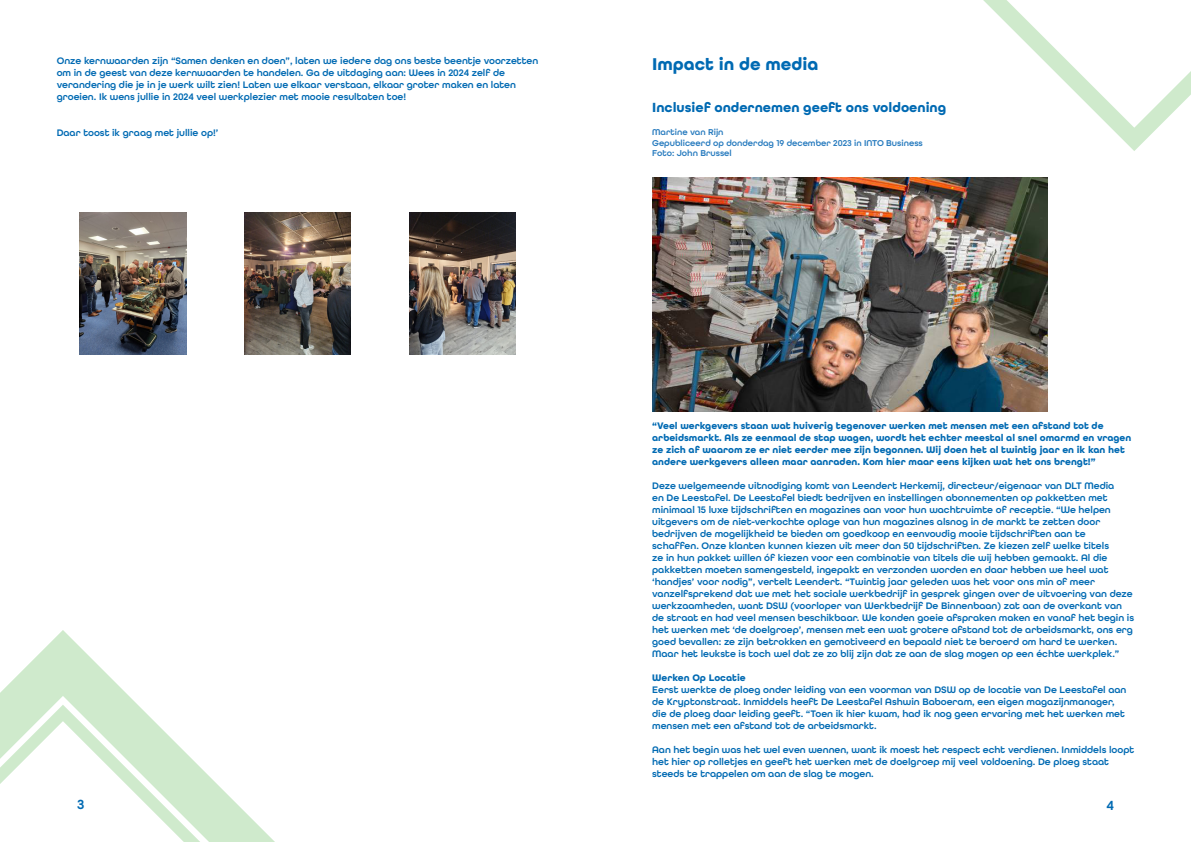
<style>
.page{position:relative;width:1191px;height:842px;background:#fff}
.page>*{position:absolute;margin:0;border:0;box-sizing:border-box;transform-origin:0 0}
.t1{font:700 18px "All Round Gothic";color:#006ab3}
.t2{font:700 14px "All Round Gothic";color:#006ab3}
.t3{font:600 14px "All Round Gothic";color:#006ab3}
.t4{font:600 10px/12px "All Round Gothic";color:#006ab3}
.t5{font:700 10px/12px "All Round Gothic";color:#006ab3}
.t6{font:600 9px "All Round Gothic";color:#297cbf}
</style>
<div class="page">
<svg style="left:0;top:630px;width:275px;height:212px"></svg>
<svg style="left:983px;top:0;width:208px;height:151px"></svg>
<img style="left:652px;top:178px;width:395px;height:233px">
<img style="left:80px;top:213px;width:106px;height:141px">
<img style="left:244px;top:213px;width:107px;height:141px">
<img style="left:409px;top:213px;width:106px;height:141px">
<p class="t4" style="left:57px;top:55px;width:483px">Onze kernwaarden zijn “Samen denken en doen”, laten we iedere dag ons beste beentje voorzetten om in de geest van deze kernwaarden te handelen. Ga de uitdaging aan: Wees in 2024 zelf de verandering die je in je werk wilt zien! Laten we elkaar verstaan, elkaar groter maken en laten groeien. Ik wens jullie in 2024 veel werkplezier met mooie resultaten toe!</p>
<p class="t4" style="left:57px;top:127px;width:163px">Daar toost ik graag met jullie op!’</p>
<p class="t1" style="left:652px;top:53px;width:168px">Impact in de media</p>
<p class="t2" style="left:652px;top:99px;width:296px">Inclusief ondernemen geeft ons voldoening</p>
<p class="t6" style="left:652px;top:127px;width:73px">Martine van Rijn</p>
<p class="t6" style="left:652px;top:137px;width:272px">Gepubliceerd op donderdag 19 december 2023 in INTO Business</p>
<p class="t6" style="left:652px;top:148px;width:81px">Foto: John Brussel</p>
<p class="t5" style="left:652px;top:419px;width:481px">“Veel werkgevers staan wat huiverig tegenover werken met mensen met een afstand tot de arbeidsmarkt. Als ze eenmaal de stap wagen, wordt het echter meestal al snel omarmd en vragen ze zich af waarom ze er niet eerder mee zijn begonnen. Wij doen het al twintig jaar en ik kan het andere werkgevers alleen maar aanraden. Kom hier maar eens kijken wat het ons brengt!”</p>
<p class="t4" style="left:652px;top:479px;width:483px">Deze welgemeende uitnodiging komt van Leendert Herkemij, directeur/eigenaar van DLT Media<br>en De Leestafel. De Leestafel biedt bedrijven en instellingen abonnementen op pakketten met minimaal 15 luxe tijdschriften en magazines aan voor hun wachtruimte of receptie. “We helpen uitgevers om de niet-verkochte oplage van hun magazines alsnog in de markt te zetten door bedrijven de mogelijkheid te bieden om goedkoop en eenvoudig mooie tijdschriften aan te schaffen. Onze klanten kunnen kiezen uit meer dan 50 tijdschriften. Ze kiezen zelf welke titels<br>ze in hun pakket willen óf kiezen voor een combinatie van titels die wij hebben gemaakt. Al die pakketten moeten samengesteld, ingepakt en verzonden worden en daar hebben we heel wat ‘handjes’ voor nodig”, vertelt Leendert. “Twintig jaar geleden was het voor ons min of meer vanzelfsprekend dat we met het sociale werkbedrijf in gesprek gingen over de uitvoering van deze werkzaamheden, want DSW (voorloper van Werkbedrijf De Binnenbaan) zat aan de overkant van de straat en had veel mensen beschikbaar. We konden goeie afspraken maken en vanaf het begin is het werken met ‘de doelgroep’, mensen met een wat grotere afstand tot de arbeidsmarkt, ons erg goed bevallen: ze zijn betrokken en gemotiveerd en bepaald niet te beroerd om hard te werken.<br>Maar het leukste is toch wel dat ze zo blij zijn dat ze aan de slag mogen op een échte werkplek.”</p>
<p class="t5" style="left:652px;top:671px;width:95px">Werken Op Locatie</p>
<p class="t4" style="left:652px;top:683px;width:476px">Eerst werkte de ploeg onder leiding van een voorman van DSW op de locatie van De Leestafel aan de Kryptonstraat. Inmiddels heeft De Leestafel Ashwin Baboeram, een eigen magazijnmanager, die de ploeg daar leiding geeft. “Toen ik hier kwam, had ik nog geen ervaring met het werken met mensen met een afstand tot de arbeidsmarkt.</p>
<p class="t4" style="left:652px;top:743px;width:483px">Aan het begin was het wel even wennen, want ik moest het respect echt verdienen. Inmiddels loopt het hier op rolletjes en geeft het werken met de doelgroep mij veel voldoening. De ploeg staat steeds te trappelen om aan de slag te mogen.</p>
<h2 class="t3" style="left:77px;top:795px;width:9px">3</h2>
<h2 class="t3" style="left:1106px;top:797px;width:9px">4</h2>
</div>
